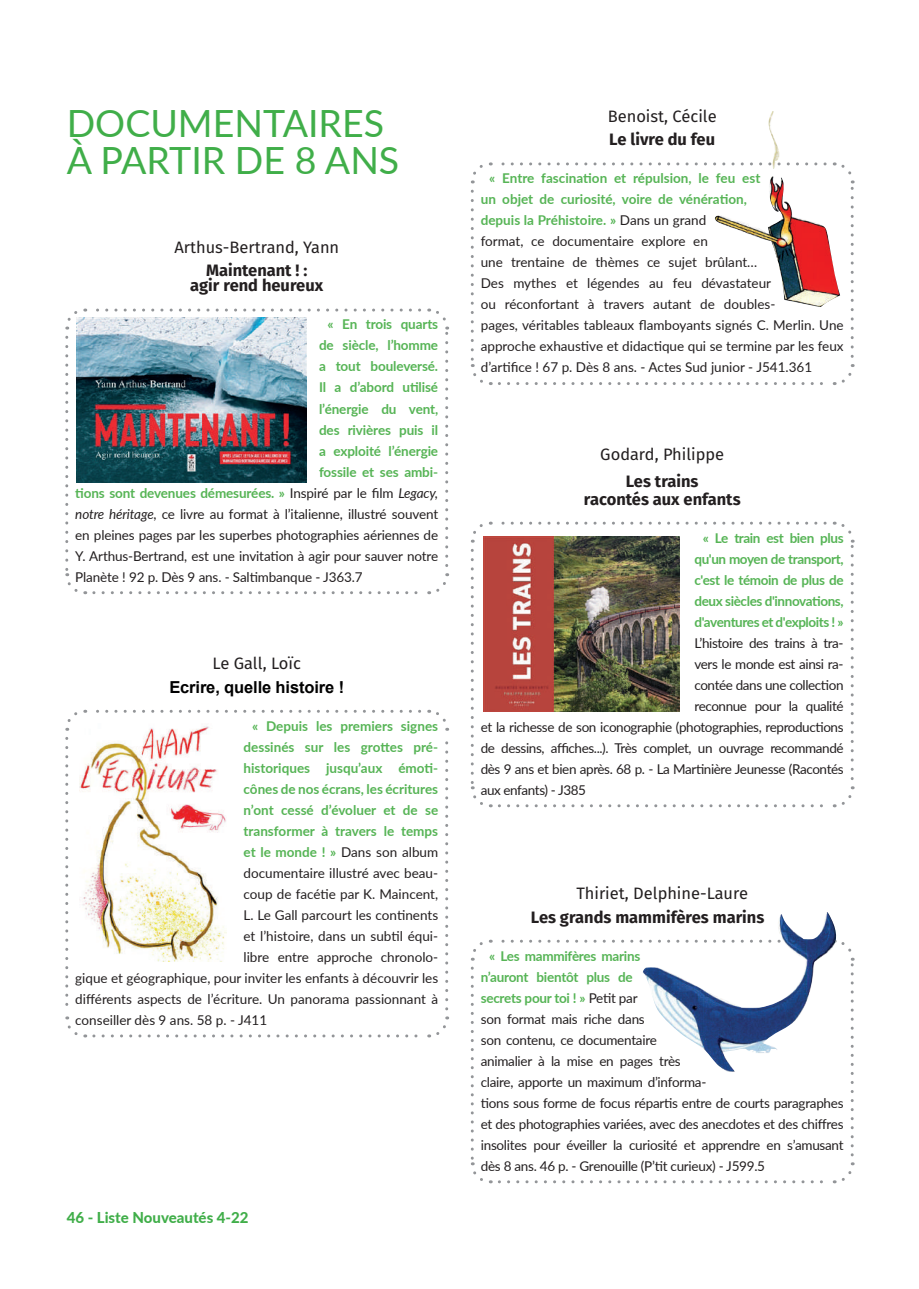
<style>
.page{position:relative;width:919px;height:1289px;background:#fff}
.page>*{position:absolute;margin:0;border:0;box-sizing:border-box;transform-origin:0 0}
.t1{font:37.5px/37.5px "Lato";color:#40ae49}
.t2{font:700 16.5px/15px "Fira Sans";color:#231f20;text-align:center}
.t3{font:16.5px "Fira Sans";color:#231f20}
.t4{font:700 16.5px "Arial";letter-spacing:-.01em;color:#000001}
.t5{font:800 15px "Lato";color:#40ae49}
.t6{font:13.5px/21px "Lato";letter-spacing:-.01em;color:#231f20}
.t7{font:700 13.5px/21px "Lato";letter-spacing:-.01em;color:#56b455;text-align:justify}
.t8{font:13.5px "Lato";letter-spacing:-.03em;color:#231f20}
.s1{font-weight:400;color:#231f20}
.s2{font-weight:400;font-style:italic;color:#231f20}
.s3{font-style:italic}
.s4{font-weight:700;color:#56b455}
</style>
<div class="page">
<svg style="left:65px;top:337px;width:21px;height:258px"></svg>
<svg style="left:94px;top:573px;width:356px;height:21px"></svg>
<svg style="left:428px;top:308px;width:20px;height:257px"></svg>
<svg style="left:65px;top:308px;width:354px;height:21px"></svg>
<svg style="left:65px;top:738px;width:21px;height:300px"></svg>
<svg style="left:94px;top:1016px;width:355px;height:21px"></svg>
<svg style="left:428px;top:709px;width:20px;height:299px"></svg>
<svg style="left:65px;top:709px;width:354px;height:21px"></svg>
<img style="left:79px;top:723px;width:147px;height:238px">
<svg style="left:470px;top:191px;width:21px;height:194px"></svg>
<svg style="left:499px;top:364px;width:356px;height:21px"></svg>
<svg style="left:841px;top:164px;width:12px;height:192px"></svg>
<svg style="left:471px;top:162px;width:243px;height:21px"></svg>
<svg style="left:470px;top:550px;width:21px;height:258px"></svg>
<svg style="left:499px;top:786px;width:356px;height:21px"></svg>
<svg style="left:834px;top:521px;width:19px;height:257px"></svg>
<svg style="left:470px;top:521px;width:355px;height:21px"></svg>
<svg style="left:470px;top:968px;width:21px;height:216px"></svg>
<svg style="left:499px;top:1162px;width:356px;height:21px"></svg>
<svg style="left:841px;top:942px;width:12px;height:212px"></svg>
<svg style="left:470px;top:939px;width:172px;height:21px"></svg>
<img style="left:714px;top:111px;width:126px;height:196px">
<img style="left:483px;top:536px;width:196px;height:175px">
<img style="left:642px;top:912px;width:195px;height:159px">
<img style="left:77px;top:317px;width:229px;height:165px">
<h1 class="t1" style="left:67px;top:103px;width:334px">DOCUMENTAIRES<br>À PARTIR DE 8 ANS</h1>
<p class="t3" style="left:174px;top:235px;width:166px">Arthus-Bertrand, Yann</p>
<p class="t2" style="left:190px;top:262px;width:134px">Maintenant ! : agir rend heureux</p>
<p class="t7" style="left:327px;top:313px;width:112px">« En trois quarts</p>
<p class="t7" style="left:319px;top:334px;width:121px">de siècle, l’homme</p>
<p class="t7" style="left:319px;top:355px;width:121px">a tout bouleversé.</p>
<p class="t7" style="left:319px;top:376px;width:120px">Il a d’abord utilisé</p>
<p class="t7" style="left:319px;top:397px;width:121px">l’énergie du vent,</p>
<p class="t7" style="left:319px;top:418px;width:121px">des rivières puis il</p>
<p class="t7" style="left:319px;top:439px;width:121px">a exploité l’énergie</p>
<p class="t7" style="left:319px;top:460px;width:120px">fossile et ses ambi-</p>
<p class="t7" style="left:75px;top:481px;width:364px">tions sont devenues démesurées. » <span class="s1">Inspiré par le film</span> <span class="s2">Legacy,</span></p>
<p class="t6" style="left:75px;top:502px;width:364px"><span class="s3">notre héritage</span>, ce livre au format à l’italienne, illustré souvent</p>
<p class="t6" style="left:75px;top:523px;width:364px">en pleines pages par les superbes photographies aériennes de</p>
<p class="t6" style="left:75px;top:544px;width:364px">Y. Arthus-Bertrand, est une invitation à agir pour sauver notre</p>
<p class="t6" style="left:75px;top:565px;width:289px">Planète ! 92 p. Dès 9 ans. - Saltimbanque - J363.7</p>
<p class="t3" style="left:212px;top:651px;width:90px">Le Gall, Loïc</p>
<p class="t4" style="left:169px;top:675px;width:176px">Ecrire, quelle histoire !</p>
<p class="t7" style="left:252px;top:714px;width:188px">« Depuis les premiers signes</p>
<p class="t7" style="left:243px;top:735px;width:196px">dessinés sur les grottes pré-</p>
<p class="t7" style="left:243px;top:756px;width:196px">historiques jusqu’aux émoti-</p>
<p class="t7" style="left:243px;top:777px;width:196px">cônes de nos écrans, les écritures</p>
<p class="t7" style="left:243px;top:798px;width:196px">n’ont cessé d’évoluer et de se</p>
<p class="t7" style="left:243px;top:819px;width:196px">transformer à travers le temps</p>
<p class="t6" style="left:243px;top:840px;width:196px"><span class="s4">et le monde ! »</span> Dans son album</p>
<p class="t6" style="left:243px;top:861px;width:196px">documentaire illustré avec beau-</p>
<p class="t6" style="left:243px;top:882px;width:196px">coup de facétie par K. Maincent,</p>
<p class="t6" style="left:243px;top:903px;width:196px">L. Le Gall parcourt les continents</p>
<p class="t6" style="left:243px;top:924px;width:196px">et l’histoire, dans un subtil équi-</p>
<p class="t6" style="left:243px;top:945px;width:196px">libre entre approche chronolo-</p>
<p class="t6" style="left:75px;top:966px;width:364px">gique et géographique, pour inviter les enfants à découvrir les</p>
<p class="t6" style="left:75px;top:987px;width:364px">différents aspects de l’écriture. Un panorama passionnant à</p>
<p class="t6" style="left:75px;top:1008px;width:193px">conseiller dès 9 ans. 58 p. - J411</p>
<p class="t5" style="left:67px;top:1206px;width:183px">46 - Liste Nouveautés 4-22</p>
<p class="t3" style="left:607px;top:103px;width:110px">Benoist, Cécile</p>
<p class="t2" style="left:609px;top:131px;width:107px">Le livre du feu</p>
<p class="t6" style="left:480px;top:167px;width:364px;text-indent:9px"><span class="s4">« Entre fascination et répulsion, le feu est<br>un objet de curiosité, voire de vénération,<br>depuis la Préhistoire. »</span> Dans un grand<br>format, ce documentaire explore en<br>une trentaine de thèmes ce sujet brûlant…<br>Des mythes et légendes au feu dévastateur<br>ou réconfortant à travers autant de doubles-<br>pages, véritables tableaux flamboyants signés C. Merlin. Une approche exhaustive et didactique qui se termine par les feux d’artifice ! 67 p. Dès 8 ans. - Actes Sud junior - J541.361</p>
<p class="t3" style="left:600px;top:442px;width:125px">Godard, Philippe</p>
<p class="t2" style="left:583px;top:470px;width:158px;line-height:18px">Les trains<br>racontés aux enfants</p>
<p class="t7" style="left:694px;top:526px;width:151px;text-indent:9px">« Le train est bien plus qu'un moyen de transport, c'est le témoin de plus de deux siècles d'innovations, d'aventures et d'exploits ! »</p>
<p class="t8" style="left:694px;top:633px;width:151px">L’histoire des trains à tra-</p>
<p class="t8" style="left:694px;top:654px;width:151px">vers le monde est ainsi ra-</p>
<p class="t8" style="left:694px;top:675px;width:151px">contée dans une collection</p>
<p class="t8" style="left:694px;top:696px;width:151px">reconnue pour la qualité</p>
<p class="t8" style="left:480px;top:717px;width:364px">et la richesse de son iconographie (photographies, reproductions</p>
<p class="t8" style="left:480px;top:738px;width:364px">de dessins, affiches...). Très complet, un ouvrage recommandé</p>
<p class="t8" style="left:480px;top:759px;width:364px">dès 9 ans et bien après. 68 p. - La Martinière Jeunesse (Racontés</p>
<p class="t8" style="left:480px;top:780px;width:107px">aux enfants) - J385</p>
<p class="t3" style="left:576px;top:880px;width:173px">Thiriet, Delphine-Laure</p>
<p class="t2" style="left:531px;top:908px;width:235px">Les grands mammifères marins</p>
<p class="t6" style="left:480px;top:944px;width:364px;text-indent:9px"><span class="s4">« Les mammifères marins<br>n’auront bientôt plus de<br>secrets pour toi ! »</span> Petit par<br>son format mais riche dans<br>son contenu, ce documentaire<br>animalier à la mise en pages très<br>claire, apporte un maximum d’informa-<br>tions sous forme de focus répartis entre de courts paragraphes et des photographies variées, avec des anecdotes et des chiffres insolites pour éveiller la curiosité et apprendre en s’amusant dès 8 ans. 46 p. - Grenouille (P’tit curieux) - J599.5</p>
</div>
